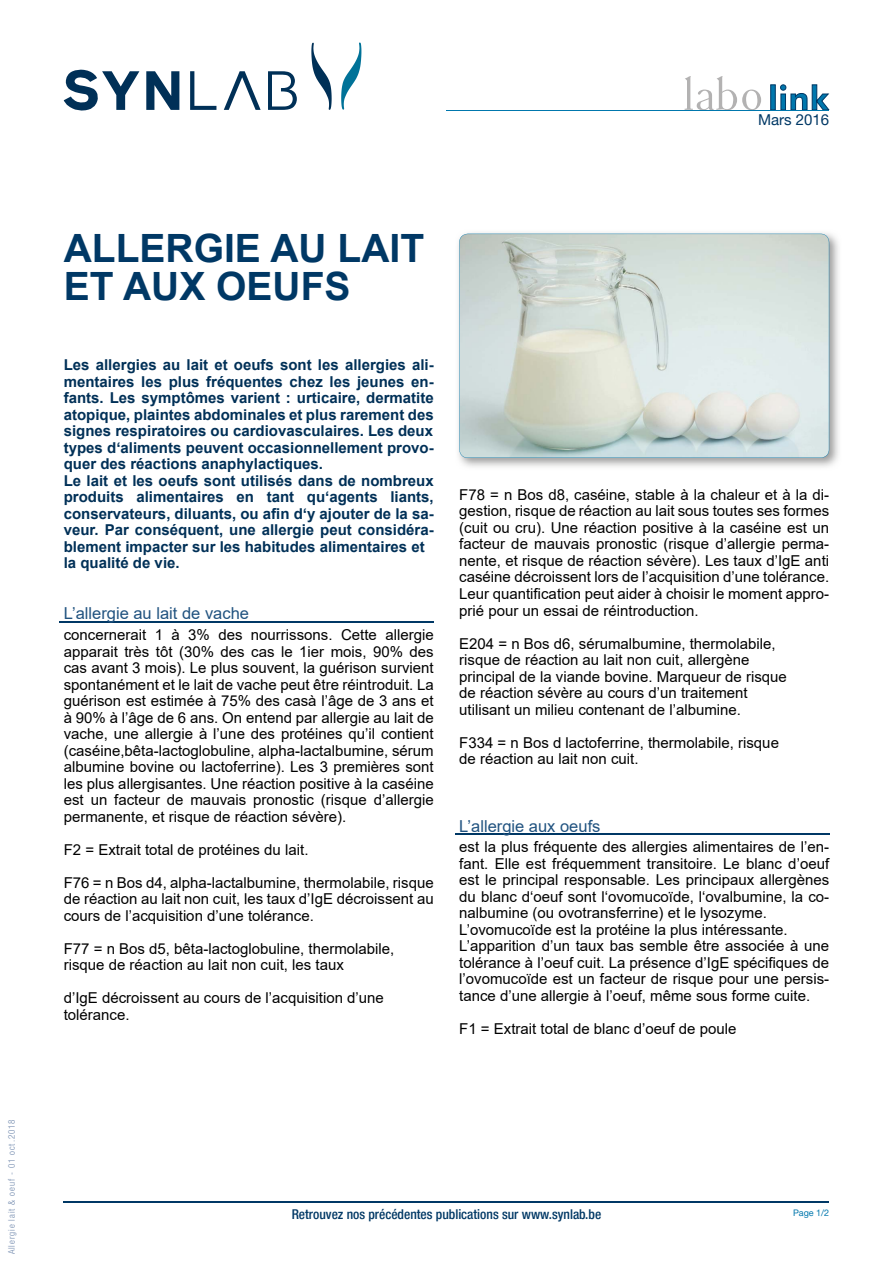
<style>
.page{position:relative;width:893px;height:1263px;background:#fff}
.page>*{position:absolute;margin:0;border:0;box-sizing:border-box;transform-origin:0 0}
.t1{font:700 39px/37.5px "Arial";color:#003865}
.t2{font:16.5px "Arial";color:#215380}
.t3{font:15px/16.5px "Arial";color:#000}
.t4{font:700 15px/16.5px "Arial";color:#003057}
.t5{font:15px "Helvetica Neue LT Pro";color:#003865}
.t6{font:500 condensed 13.5px "Helvetica Neue LT Pro";color:#003865}
.t7{font:300 condensed 9px "Helvetica Neue LT Pro";letter-spacing:.1em;color:#7189ad}
.t8{font:9px "Helvetica Neue LT Pro";color:#0077ad}
</style>
<div class="page">
<hr style="left:64px;top:1201px;width:765px;height:1px;background:#003865">
<hr style="left:446px;top:110px;width:383px;height:1px;background:#0077ad">
<svg style="left:311px;top:43px;width:21px;height:67px"></svg>
<svg style="left:341px;top:43px;width:20px;height:67px"></svg>
<svg style="left:190px;top:71px;width:26px;height:39px"></svg>
<svg style="left:268px;top:71px;width:29px;height:39px"></svg>
<svg style="left:64px;top:69px;width:75px;height:42px"></svg>
<svg style="left:146px;top:71px;width:33px;height:39px"></svg>
<svg style="left:224px;top:71px;width:37px;height:39px"></svg>
<svg style="left:685px;top:76px;width:76px;height:34px"></svg>
<svg style="left:770px;top:85px;width:5px;height:25px"></svg>
<svg style="left:780px;top:84px;width:49px;height:26px"></svg>
<hr style="left:60px;top:621px;width:374px;height:2px;background:#003865">
<hr style="left:455px;top:834px;width:374px;height:1px;background:#003865">
<img style="left:458px;top:232px;width:381px;height:235px">
<svg style="left:459px;top:234px;width:370px;height:224px;background:#d0dad6"></svg>
<p class="t7" style="left:6px;top:1254px;width:137px;rotate:-90deg">Allergie lait &amp; oeuf - 01 oct.2018</p>
<p class="t5" style="left:758px;top:111px;width:73px">Mars 2016</p>
<h1 class="t1" style="left:64px;top:230px;width:362px">ALLERGIE AU LAIT<br>ET AUX OEUFS</h1>
<p class="t4" style="left:64px;top:357px;width:371px">Les allergies au lait et oeufs sont les allergies ali&shy;mentaires les plus fréquentes chez les jeunes en&shy;fants. Les symptômes varient : urticaire, dermatite atopique, plaintes abdominales et plus rarement des signes respiratoires ou cardiovasculaires. Les deux types d‘aliments peuvent occasionnellement provo&shy;quer des réactions anaphylactiques.<br>Le lait et les oeufs sont utilisés dans de nombreux produits alimentaires en tant qu‘agents liants, conservateurs, diluants, ou afin d‘y ajouter de la sa&shy;veur. Par conséquent, une allergie peut considéra&shy;blement impacter sur les habitudes alimentaires et la qualité de vie.</p>
<p class="t2" style="left:64px;top:602px;width:187px">L’allergie au lait de vache</p>
<p class="t3" style="left:64px;top:626px;width:371px;text-align:justify">concernerait 1 à 3% des nourrissons. Cette allergie apparait très tôt (30% des cas le 1ier mois, 90% des cas avant 3 mois). Le plus souvent, la guérison survient spontanément et le lait de vache peut être réintroduit. La guérison est estimée à 75% des casà l’âge de 3 ans et à 90% à l’âge de 6 ans. On entend par allergie au lait de vache, une allergie à l’une des protéines qu’il contient (caséine,bêta-lactoglobuline, alpha-lactalbumine, sérum albumine bovine ou lactoferrine). Les 3 premières sont les plus allergisantes. Une réaction positive à la caséine est un facteur de mauvais pronostic (risque d’allergie permanente, et risque de réaction sévère).</p>
<p class="t3" style="left:64px;top:841px;width:246px">F2 = Extrait total de protéines du lait.</p>
<p class="t3" style="left:64px;top:874px;width:371px;text-align:justify">F76 = n Bos d4, alpha-lactalbumine, thermolabile, risque de réaction au lait non cuit, les taux d’IgE décroissent au cours de l’acquisition d’une tolérance.</p>
<p class="t3" style="left:64px;top:940px;width:332px">F77 = n Bos d5, bêta-lactoglobuline, thermolabile, risque de réaction au lait non cuit, les taux</p>
<p class="t3" style="left:64px;top:989px;width:322px">d’IgE décroissent au cours de l’acquisition d’une tolérance.</p>
<p class="t3" style="left:459px;top:486px;width:371px;text-align:justify">F78 = n Bos d8, caséine, stable à la chaleur et à la di&shy;gestion, risque de réaction au lait sous toutes ses formes (cuit ou cru). Une réaction positive à la caséine est un facteur de mauvais pronostic (risque d’allergie perma&shy;nente, et risque de réaction sévère). Les taux d’IgE anti caséine décroissent lors de l’acquisition d’une tolérance.<br>Leur quantification peut aider à choisir le moment appro&shy;prié pour un essai de réintroduction.</p>
<p class="t3" style="left:459px;top:635px;width:329px">E204 = n Bos d6, sérumalbumine, thermolabile, risque de réaction au lait non cuit, allergène principal de la viande bovine. Marqueur de risque de réaction sévère au cours d’un traitement utilisant un milieu contenant de l’albumine.</p>
<p class="t3" style="left:459px;top:734px;width:321px">F334 = n Bos d lactoferrine, thermolabile, risque de réaction au lait non cuit.</p>
<p class="t2" style="left:459px;top:814px;width:143px">L’allergie aux oeufs</p>
<p class="t3" style="left:459px;top:839px;width:371px">est la plus fréquente des allergies alimentaires de l’en&shy;fant. Elle est fréquemment transitoire. Le blanc d’oeuf est le principal responsable. Les principaux allergènes du blanc d‘oeuf sont l‘ovomucoïde, l‘ovalbumine, la co&shy;nalbumine (ou ovotransferrine) et le lysozyme.<br>L’ovomucoïde est la protéine la plus intéressante.<br>L’apparition d’un taux bas semble être associée à une tolérance à l’oeuf cuit. La présence d’IgE spécifiques de l’ovomucoïde est un facteur de risque pour une persis&shy;tance d’une allergie à l’oeuf, même sous forme cuite.</p>
<p class="t3" style="left:459px;top:1020px;width:279px">F1 = Extrait total de blanc d’oeuf de poule</p>
<p class="t6" style="left:292px;top:1206px;width:311px">Retrouvez nos précédentes publications sur www.synlab.be</p>
<p class="t8" style="left:793px;top:1207px;width:38px">Page 1/2</p>
</div>
